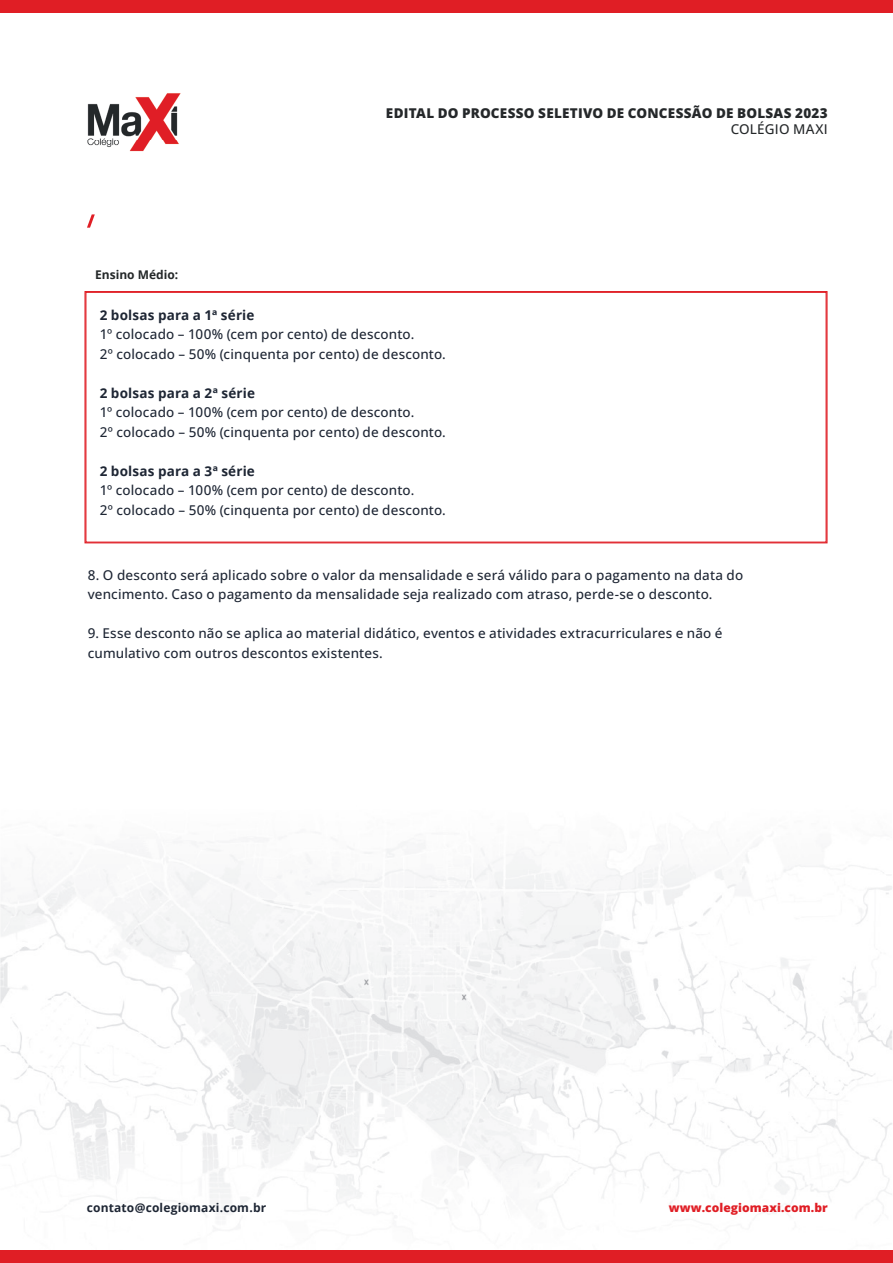
<style>
.page{position:relative;width:893px;height:1263px;background:#fff}
.page>*{position:absolute;margin:0;border:0;box-sizing:border-box;transform-origin:0 0}
.t1{font:500 13.5px/19.5px "Open Sans";letter-spacing:.01em;color:#1e2634}
.t2{font:700 13.5px "Open Sans";letter-spacing:.015em;color:#1e2634}
.t3{font:800 13.5px "Open Sans";letter-spacing:.015em;color:#25282a}
.t4{font:500 13.5px "Open Sans";letter-spacing:.015em;color:#25282a}
.t5{font:700 12px "Open Sans";letter-spacing:.015em;color:#1e2634}
.t6{font:800 12px "Open Sans";letter-spacing:.005em;color:#e01e25}
.t7{font:700 12px "Open Sans";color:#242829}
</style>
<div class="page">
<img style="left:0;top:838px;width:892px;height:387px">
<svg style="left:87px;top:214px;width:8px;height:14px"></svg>
<div style="left:0;top:0;width:893px;height:13px;background:#e01e25"></div>
<div style="left:0;top:1250px;width:893px;height:13px;background:#e01e25"></div>
<div style="left:85px;top:292px;width:742px;height:251px;border:1px solid #e01e25"></div>
<img style="left:87px;top:93px;width:94px;height:59px">
<p class="t3" style="left:386px;top:103px;width:443px">EDITAL DO PROCESSO SELETIVO DE CONCESSÃO DE BOLSAS 2023</p>
<p class="t4" style="left:731px;top:120px;width:98px">COLÉGIO MAXI</p>
<p class="t7" style="left:95px;top:266px;width:85px">Ensino Médio:</p>
<p class="t2" style="left:100px;top:305px;width:156px">2 bolsas para a 1ª série</p>
<p class="t1" style="left:100px;top:324px;width:348px">1º colocado – 100% (cem por cento) de desconto.<br>2º colocado – 50% (cinquenta por cento) de desconto.</p>
<p class="t2" style="left:100px;top:383px;width:157px">2 bolsas para a 2ª série</p>
<p class="t1" style="left:100px;top:402px;width:348px">1º colocado – 100% (cem por cento) de desconto.<br>2º colocado – 50% (cinquenta por cento) de desconto.</p>
<p class="t2" style="left:100px;top:461px;width:157px">2 bolsas para a 3ª série</p>
<p class="t1" style="left:100px;top:480px;width:348px">1º colocado – 100% (cem por cento) de desconto.<br>2º colocado – 50% (cinquenta por cento) de desconto.</p>
<p class="t1" style="left:88px;top:565px;width:657px">8. O desconto será aplicado sobre o valor da mensalidade e será válido para o pagamento na data do vencimento. Caso o pagamento da mensalidade seja realizado com atraso, perde-se o desconto.</p>
<p class="t1" style="left:88px;top:623px;width:636px">9. Esse desconto não se aplica ao material didático, eventos e atividades extracurriculares e não é cumulativo com outros descontos existentes.</p>
<p class="t5" style="left:87px;top:1199px;width:181px">contato@colegiomaxi.com.br</p>
<p class="t6" style="left:669px;top:1199px;width:161px">www.colegiomaxi.com.br</p>
</div>
